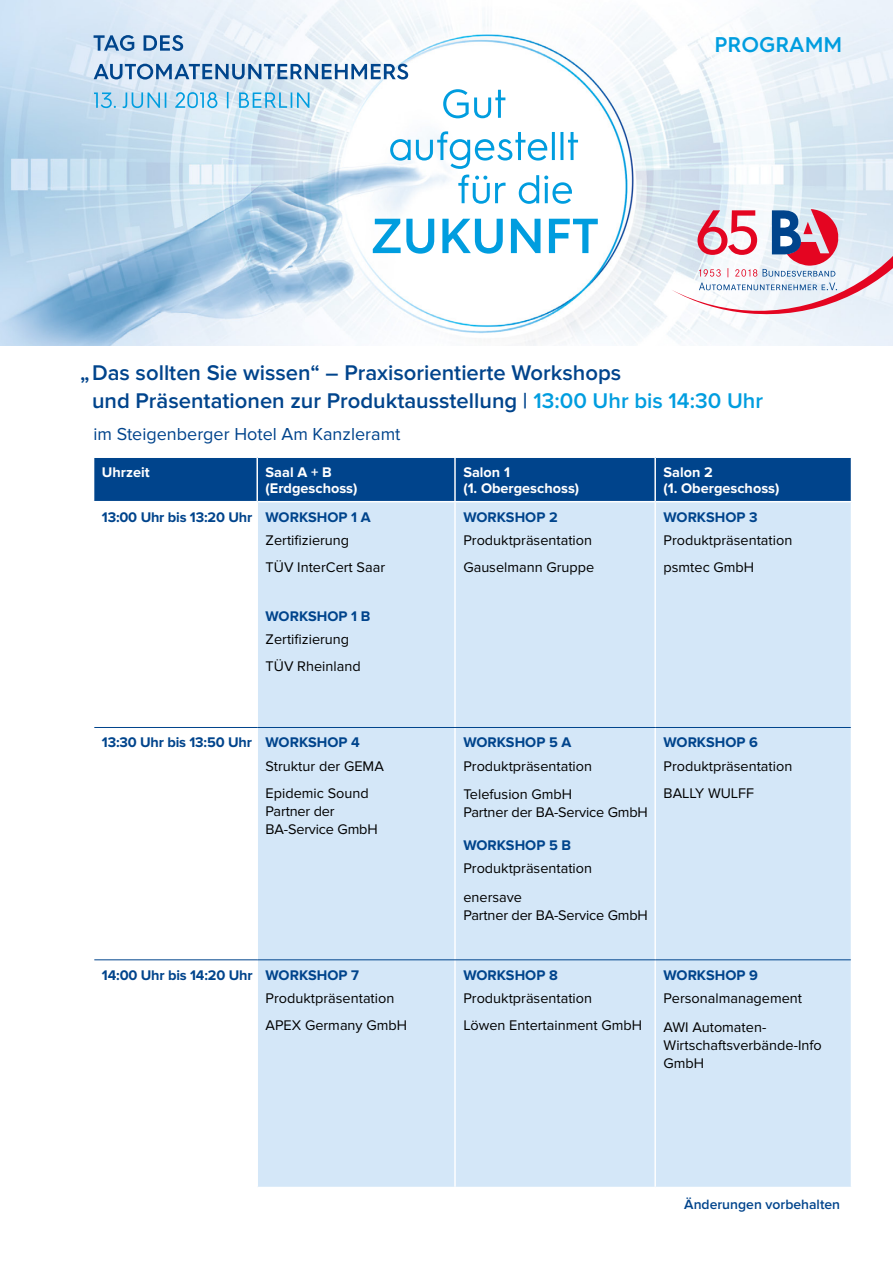
<style>
.page{position:relative;width:893px;height:1263px;background:#fff}
.page>*{position:absolute;margin:0;border:0;box-sizing:border-box;transform-origin:0 0}
.t1{font:600 22.05px/27.3px "Proxima Nova";color:#00448c}
.t2{font:600 21.3px "Hurme Geometric Sans 3";color:#009ddf}
.t3{font:18px "Proxima Nova";color:#00448c}
.t4{font:14.55px/26.5px "Proxima Nova";color:#000}
.t5{font:700 14.55px "Proxima Nova";color:#00448c}
.t6{font:700 14.55px/16.2px "Proxima Nova";color:#fff}
.t7{font:600 13.95px "Proxima Nova";color:#00448c}
.s1{color:#009ddf}
</style>
<div class="page">
<img style="left:0;top:0;width:893px;height:345px">
<svg style="left:373px;top:219px;width:225px;height:35px"></svg>
<svg style="left:458px;top:175px;width:114px;height:29px"></svg>
<svg style="left:390px;top:131px;width:188px;height:38px"></svg>
<svg style="left:443px;top:89px;width:62px;height:29px"></svg>
<svg style="left:94px;top:92px;width:215px;height:16px;background:#9ed2ec"></svg>
<svg style="left:94px;top:64px;width:314px;height:16px;background:#88aacb"></svg>
<svg style="left:94px;top:35px;width:89px;height:16px"></svg>
<svg style="left:672px;top:209px;width:221px;height:110px"></svg>
<div style="left:94px;top:458px;width:757px;height:43px;background:#00448c"></div>
<div style="left:258px;top:502px;width:593px;height:685px;background:#d4e7f8"></div>
<hr style="left:256px;top:458px;width:2px;height:43px;background:#fff">
<hr style="left:454px;top:458px;width:2px;height:43px;background:#fff">
<hr style="left:654px;top:458px;width:2px;height:43px;background:#fff">
<hr style="left:454px;top:502px;width:2px;height:225px;background:#fff">
<hr style="left:654px;top:502px;width:2px;height:225px;background:#fff">
<hr style="left:454px;top:728px;width:2px;height:231px;background:#fff">
<hr style="left:654px;top:728px;width:2px;height:231px;background:#fff">
<hr style="left:454px;top:960px;width:2px;height:227px;background:#fff">
<hr style="left:654px;top:960px;width:2px;height:227px;background:#fff">
<hr style="left:94px;top:727px;width:163px;height:1px;background:#00448c">
<hr style="left:257px;top:727px;width:198px;height:1px;background:#00448c">
<hr style="left:455px;top:727px;width:200px;height:1px;background:#00448c">
<hr style="left:655px;top:727px;width:196px;height:1px;background:#00448c">
<hr style="left:94px;top:959px;width:163px;height:1px;background:#00448c">
<hr style="left:257px;top:959px;width:198px;height:1px;background:#00448c">
<hr style="left:455px;top:959px;width:200px;height:1px;background:#00448c">
<hr style="left:655px;top:959px;width:196px;height:1px;background:#00448c">
<h2 class="t2" style="left:714px;top:30px;width:129px">PROGRAMM</h2>
<h1 class="t1" style="left:92px;top:360px;width:672px;text-indent:-12px">„Das sollten Sie wissen“ – Praxisorientierte Workshops<br>und Präsentationen zur Produktausstellung | <span class="s1">13:00 Uhr bis 14:30 Uhr</span></h1>
<p class="t3" style="left:94px;top:423px;width:308px">im Steigenberger Hotel Am Kanzleramt</p>
<p class="t6" style="left:102px;top:464px;width:49px">Uhrzeit</p>
<p class="t6" style="left:266px;top:464px;width:93px">Saal A + B (Erdgeschoss)</p>
<p class="t6" style="left:463px;top:464px;width:117px">Salon 1<br>(1. Obergeschoss)</p>
<p class="t6" style="left:664px;top:464px;width:117px">Salon 2<br>(1. Obergeschoss)</p>
<p class="t5" style="left:102px;top:508px;width:270px">13:00 Uhr bis 13:20 Uhr WORKSHOP 1 A</p>
<p class="t4" style="left:266px;top:527px;width:121px">Zertifizierung<br>TÜV InterCert Saar</p>
<p class="t5" style="left:266px;top:607px;width:106px">WORKSHOP 1 B</p>
<p class="t4" style="left:266px;top:626px;width:97px">Zertifizierung<br>TÜV Rheinland</p>
<p class="t5" style="left:463px;top:508px;width:96px">WORKSHOP 2</p>
<p class="t4" style="left:463px;top:527px;width:132px">Produktpräsentation<br>Gauselmann Gruppe</p>
<p class="t5" style="left:664px;top:508px;width:96px">WORKSHOP 3</p>
<p class="t4" style="left:664px;top:527px;width:130px">Produktpräsentation psmtec GmbH</p>
<p class="t5" style="left:102px;top:734px;width:259px">13:30 Uhr bis 13:50 Uhr WORKSHOP 4</p>
<p class="t4" style="left:266px;top:753px;width:120px">Struktur der GEMA<br>Epidemic Sound</p>
<p class="t4" style="left:266px;top:802px;width:114px;line-height:18px">Partner der<br>BA-Service GmbH</p>
<p class="t5" style="left:102px;top:966px;width:259px">14:00 Uhr bis 14:20 Uhr WORKSHOP 7</p>
<p class="t4" style="left:266px;top:985px;width:143px">Produktpräsentation<br>APEX Germany GmbH</p>
<p class="t5" style="left:463px;top:734px;width:110px">WORKSHOP 5 A</p>
<p class="t4" style="left:463px;top:752px;width:130px;line-height:28.3px">Produktpräsentation<br>Telefusion GmbH</p>
<p class="t4" style="left:463px;top:799px;width:186px">Partner der BA-Service GmbH</p>
<p class="t5" style="left:463px;top:836px;width:109px">WORKSHOP 5 B</p>
<p class="t4" style="left:463px;top:855px;width:130px;line-height:28.3px">Produktpräsentation enersave</p>
<p class="t4" style="left:463px;top:902px;width:186px">Partner der BA-Service GmbH</p>
<p class="t5" style="left:664px;top:734px;width:96px">WORKSHOP 6</p>
<p class="t4" style="left:664px;top:753px;width:130px">Produktpräsentation<br>BALLY WULFF</p>
<p class="t5" style="left:463px;top:966px;width:96px">WORKSHOP 8</p>
<p class="t4" style="left:463px;top:985px;width:180px">Produktpräsentation<br>Löwen Entertainment GmbH</p>
<p class="t5" style="left:664px;top:966px;width:96px">WORKSHOP 9</p>
<p class="t4" style="left:664px;top:984px;width:140px;line-height:28.3px">Personalmanagement<br>AWI Automaten-</p>
<p class="t4" style="left:664px;top:1036px;width:160px;line-height:18px">Wirtschaftsverbände-Info<br>GmbH</p>
<p class="t7" style="left:684px;top:1196px;width:157px">Änderungen vorbehalten</p>
</div>
